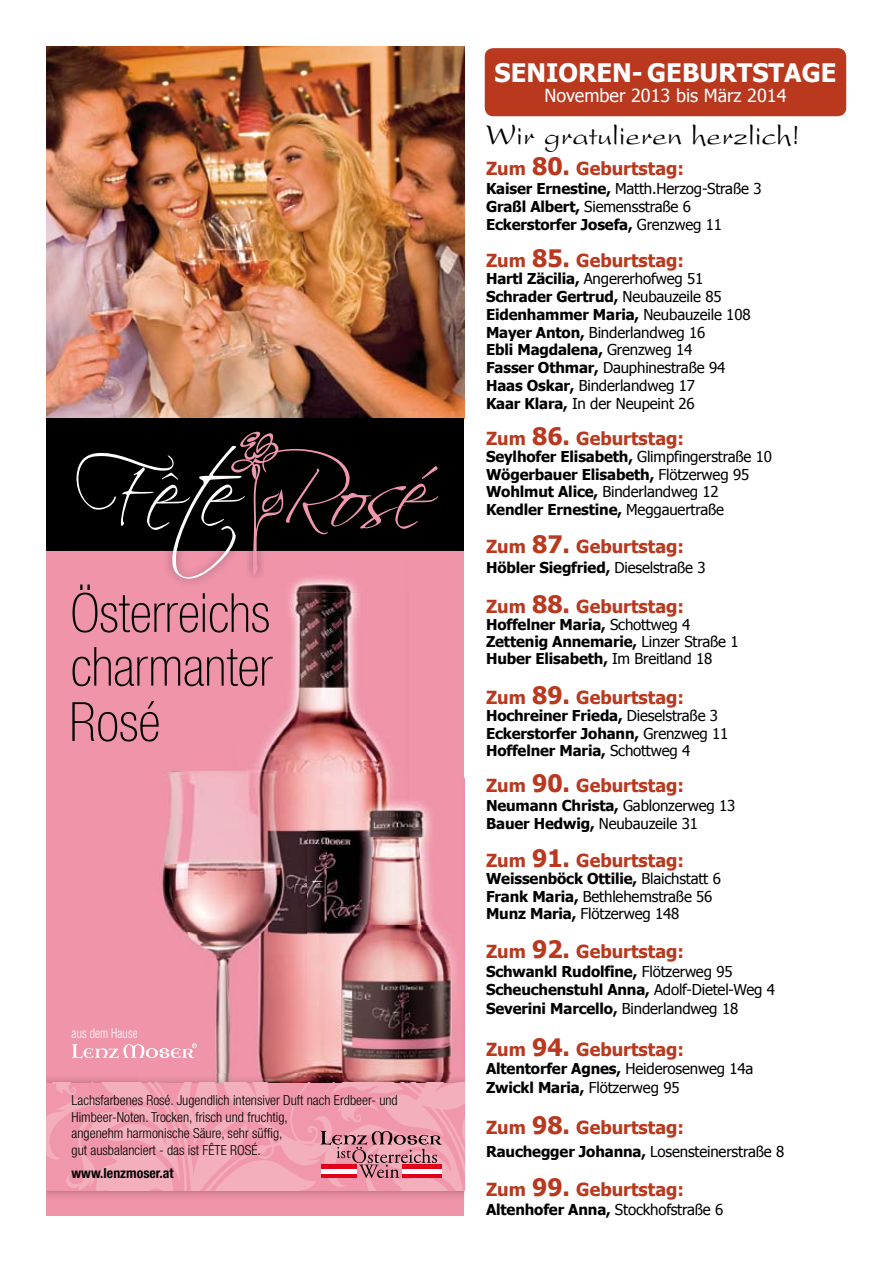
<style>
.page{position:relative;width:893px;height:1263px;background:#fff}
.page>*{position:absolute;margin:0;border:0;box-sizing:border-box;transform-origin:0 0}
.t1{font:100 condensed 54.15px/54.4px "Helvetica Neue";color:#000;text-align:justify}
.t2{font:30px "Present";color:#000}
.t3{font:700 25.5px "Tahoma";color:#fff}
.t4{font:700 18px "Tahoma";color:#b9381e}
.t5{font:18px "Tahoma";color:#fff}
.t6{font:700 15px/17.1px "Tahoma";letter-spacing:-.01em;color:#000}
.t7{font:15px/17.7px "Tahoma";letter-spacing:-.01em;color:#000}
.t8{font:300 condensed 13.8px/16.8px "Helvetica Neue";color:#000}
.t9{font:700 condensed 13.8px "Helvetica Neue";color:#000}
.t10{font:300 condensed 13.8px "Helvetica Neue";letter-spacing:.01em;color:#fff;scale:.85 1}
.s1{font-size:24px}
.s2{font-weight:400}
.s3{font-weight:700}
</style>
<div class="page">
<div style="left:485px;top:48px;width:361px;height:68px;background:#b9381e;border-radius:9px"></div>
<div style="left:47px;top:485px;width:417px;height:731px;background:#f094aa"></div>
<img style="left:47px;top:47px;width:417px;height:371px">
<div style="left:47px;top:418px;width:417px;height:133px;background:#000"></div>
<svg style="left:73px;top:432px;width:366px;height:147px"></svg>
<img style="left:246px;top:593px;width:120px;height:192px">
<img style="left:366px;top:724px;width:26px;height:55px">
<img style="left:307px;top:785px;width:21px;height:288px">
<img style="left:238px;top:556px;width:171px;height:37px">
<img style="left:253px;top:556px;width:5px;height:19px">
<img style="left:238px;top:584px;width:31px;height:19px">
<img style="left:238px;top:603px;width:31px;height:29px">
<img style="left:246px;top:647px;width:27px;height:10px">
<img style="left:239px;top:657px;width:34px;height:29px">
<img style="left:409px;top:801px;width:47px;height:272px">
<img style="left:328px;top:779px;width:81px;height:294px">
<img style="left:162px;top:745px;width:145px;height:328px">
<svg style="left:72px;top:1043px;width:125px;height:15px"></svg>
<img style="left:47px;top:1073px;width:417px;height:123px">
<img style="left:238px;top:1073px;width:226px;height:10px">
<svg style="left:47px;top:1083px;width:417px;height:107px"></svg>
<h1 class="t1" style="left:69px;top:585px;width:205px">Österreichs charmanter Rosé</h1>
<p class="t10" style="left:72px;top:1025px;width:79px">aus dem Hause</p>
<p class="t8" style="left:72px;top:1091px;width:328px">Lachsfarbenes Rosé. Jugendlich intensiver Duft nach Erdbeer- und Himbeer-Noten. Trocken, frisch und fruchtig,<br>angenehm harmonische Säure, sehr süffig,<br>gut ausbalanciert - das ist FÊTE ROSÉ.</p>
<p class="t9" style="left:72px;top:1164px;width:103px">www.lenzmoser.at</p>
<h3 class="t3" style="left:495px;top:57px;width:343px">SENIOREN- GEBURTSTAGE</h3>
<p class="t5" style="left:544px;top:84px;width:244px">November 2013 bis März 2014</p>
<h2 class="t2" style="left:486px;top:118px;width:315px">Wir gratulieren herzlich!</h2>
<p class="t4" style="left:486px;top:157px;width:199px">Zum <span class="s1">80.</span> Geburtstag:</p>
<p class="t6" style="left:486px;top:178px;width:277px;line-height:18.5px">Kaiser Ernestine, <span class="s2">Matth.Herzog-Straße 3<br></span>Graßl Albert, <span class="s2">Siemensstraße 6<br></span>Eckerstorfer Josefa, <span class="s2">Grenzweg 11</span></p>
<p class="t4" style="left:486px;top:249px;width:199px">Zum <span class="s1">85.</span> Geburtstag:</p>
<p class="t7" style="left:486px;top:270px;width:266px"><span class="s3">Hartl Zäcilia,</span> Angererhofweg 51<br><span class="s3">Schrader Gertrud,</span> Neubauzeile 85<br><span class="s3">Eidenhammer Maria,</span> Neubauzeile 108<br><span class="s3">Mayer Anton,</span> Binderlandweg 16<br><span class="s3">Ebli Magdalena,</span> Grenzweg 14<br><span class="s3">Fasser Othmar,</span> Dauphinestraße 94<br><span class="s3">Haas Oskar,</span> Binderlandweg 17<br><span class="s3">Kaar Klara,</span> In der Neupeint 26</p>
<p class="t4" style="left:486px;top:427px;width:199px">Zum <span class="s1">86.</span> Geburtstag:</p>
<p class="t6" style="left:486px;top:448px;width:288px">Seylhofer Elisabeth, <span class="s2">Glimpfingerstraße 10<br></span>Wögerbauer Elisabeth, <span class="s2">Flötzerweg 95<br></span>Wohlmut Alice, <span class="s2">Binderlandweg 12<br></span>Kendler Ernestine, <span class="s2">Meggauertraße</span></p>
<p class="t4" style="left:486px;top:535px;width:199px">Zum <span class="s1">87.</span> Geburtstag:</p>
<p class="t6" style="left:486px;top:558px;width:221px">Höbler Siegfried, <span class="s2">Dieselstraße 3</span></p>
<p class="t4" style="left:486px;top:595px;width:199px">Zum <span class="s1">88.</span> Geburtstag:</p>
<p class="t6" style="left:486px;top:615px;width:254px">Hoffelner Maria, <span class="s2">Schottweg 4<br></span>Zettenig Annemarie, <span class="s2">Linzer Straße 1<br></span>Huber Elisabeth, <span class="s2">Im Breitland 18</span></p>
<p class="t4" style="left:486px;top:686px;width:199px">Zum <span class="s1">89.</span> Geburtstag:</p>
<p class="t6" style="left:486px;top:707px;width:244px">Hochreiner Frieda, <span class="s2">Dieselstraße 3<br></span>Eckerstorfer Johann, <span class="s2">Grenzweg 11<br></span>Hoffelner Maria, <span class="s2">Schottweg 4</span></p>
<p class="t4" style="left:486px;top:774px;width:199px">Zum <span class="s1">90.</span> Geburtstag:</p>
<p class="t6" style="left:486px;top:795px;width:251px;line-height:18.6px">Neumann Christa, <span class="s2">Gablonzerweg 13<br></span>Bauer Hedwig, <span class="s2">Neubauzeile 31</span></p>
<p class="t4" style="left:486px;top:849px;width:199px">Zum <span class="s1">91.</span> Geburtstag:</p>
<p class="t7" style="left:486px;top:870px;width:236px;line-height:17.1px"><span class="s3">Weissenböck Ottilie,</span> Blaichstatt 6<br><span class="s3">Frank Maria,</span> Bethlehemstraße 56<br><span class="s3">Munz Maria,</span> Flötzerweg 148</p>
<p class="t4" style="left:486px;top:940px;width:199px">Zum <span class="s1">92.</span> Geburtstag:</p>
<p class="t6" style="left:486px;top:961px;width:290px;line-height:18.6px">Schwankl Rudolfine, <span class="s2">Flötzerweg 95<br></span>Scheuchenstuhl Anna, <span class="s2">Adolf-Dietel-Weg 4<br></span>Severini Marcello, <span class="s2">Binderlandweg 18</span></p>
<p class="t4" style="left:486px;top:1038px;width:199px">Zum <span class="s1">94.</span> Geburtstag:</p>
<p class="t6" style="left:486px;top:1059px;width:269px;line-height:18.6px">Altentorfer Agnes, <span class="s2">Heiderosenweg 14a<br></span>Zwickl Maria, <span class="s2">Flötzerweg 95</span></p>
<p class="t4" style="left:486px;top:1116px;width:199px">Zum <span class="s1">98.</span> Geburtstag:</p>
<p class="t7" style="left:486px;top:1142px;width:300px"><span class="s3">Rauchegger Johanna,</span> Losensteinerstraße 8</p>
<p class="t4" style="left:486px;top:1178px;width:199px">Zum <span class="s1">99.</span> Geburtstag:</p>
<p class="t6" style="left:486px;top:1200px;width:239px">Altenhofer Anna, <span class="s2">Stockhofstraße 6</span></p>
</div>
